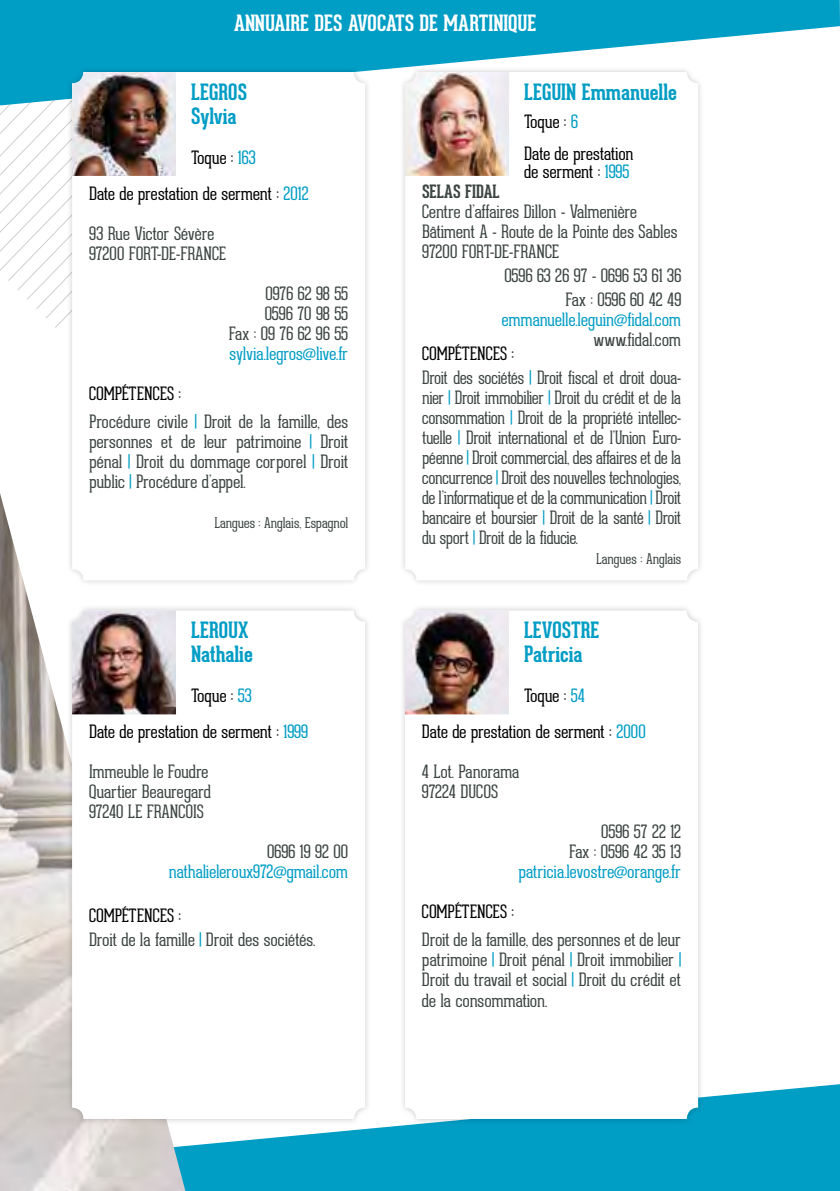
<style>
.page{position:relative;width:840px;height:1191px;background:#fff}
.page>*{position:absolute;margin:0;border:0;box-sizing:border-box;transform-origin:0 0}
.t1{font:700 22px/24px "Geared Slab";color:#009dc5}
.t2{font:700 22px "Geared Slab";color:#fff}
.t3{font:100 18px/20px "Geared Slab";letter-spacing:-.005em;color:#3d4543}
.t4{font:100 18px/20px "Geared Slab";letter-spacing:-.005em;color:#3d4543;scale:.95 1}
.t5{font:100 18px/36px "Geared Slab";letter-spacing:-.005em;color:#000}
.t6{font:100 18px "Geared Slab";letter-spacing:-.005em;color:#009dc5}
.t7{font:700 18px "Geared Slab";letter-spacing:-.01em;color:#3d4543}
.t8{font:100 14.4px "Geared Slab";letter-spacing:-.005em;color:#3d4543}
.s1{color:#009dc5}
.s2{color:#000}
</style>
<div class="page">
<svg style="left:0;top:0;width:839px;height:107px;fill:#009dc5"></svg>
<svg style="left:189px;top:1084px;width:650px;height:107px;background:#16a5ca"></svg>
<img style="left:0;top:493px;width:189px;height:698px">
<div style="left:398px;top:66px;width:306px;height:520px;background:#f5f5f5"></div>
<div style="left:405px;top:72px;width:292px;height:508px;background:#fff;border-radius:11px"></div>
<img style="left:405px;top:72px;width:103px;height:104px">
<div style="left:66px;top:66px;width:305px;height:520px;background:#000;opacity:.2"></div>
<div style="left:72px;top:72px;width:293px;height:508px;background:#fff;border-radius:11px"></div>
<img style="left:72px;top:72px;width:104px;height:104px">
<div style="left:66px;top:604px;width:305px;height:521px;background:#000;opacity:.2"></div>
<div style="left:72px;top:610px;width:293px;height:509px;background:#fff;border-radius:11px"></div>
<img style="left:72px;top:610px;width:104px;height:104px">
<div style="left:398px;top:604px;width:306px;height:521px;background:#000;opacity:.2"></div>
<div style="left:405px;top:610px;width:292px;height:509px;background:#fff;border-radius:11px"></div>
<img style="left:405px;top:610px;width:103px;height:104px">
<p class="t2" style="left:234px;top:10px;width:304px">ANNUAIRE DES AVOCATS DE MARTINIQUE</p>
<p class="t1" style="left:191px;top:80px;width:57px">LEGROS<br>Sylvia</p>
<p class="t5" style="left:89px;top:140px;width:221px;text-indent:102px">Toque : <span class="s1">163<br></span>Date de prestation de serment : <span class="s1">2012</span></p>
<p class="t3" style="left:89px;top:224px;width:138px">93 Rue Victor Sévère<br>97200 FORT-DE-FRANCE</p>
<p class="t3" style="left:229px;top:284px;width:121px;text-align:right">0976 62 98 55<br>0596 70 98 55<br>Fax : 09 76 62 96 55</p>
<p class="t6" style="left:229px;top:343px;width:120px">sylvia.legros@live.fr</p>
<p class="t3" style="left:89px;top:380px;width:260px;line-height:28px"><span class="s2">COMPÉTENCES :<br></span>Procédure civile <span class="s1">|</span> Droit de la famille, des</p>
<p class="t3" style="left:89px;top:432px;width:260px;text-align:justify">personnes et de leur patrimoine <span class="s1">|</span> Droit pénal <span class="s1">|</span> Droit du dommage corporel <span class="s1">|</span> Droit public <span class="s1">|</span> Procédure d’appel.</p>
<p class="t8" style="left:214px;top:515px;width:135px">Langues : Anglais, Espagnol</p>
<p class="t1" style="left:191px;top:618px;width:63px">LEROUX<br>Nathalie</p>
<p class="t5" style="left:89px;top:678px;width:220px;text-indent:102px">Toque : <span class="s1">53<br></span>Date de prestation de serment : <span class="s1">1999</span></p>
<p class="t3" style="left:89px;top:762px;width:124px">Immeuble le Foudre<br>Quartier Beauregard<br>97240 LE FRANCOIS</p>
<p class="t3" style="left:267px;top:842px;width:82px">0696 19 92 00</p>
<p class="t6" style="left:169px;top:861px;width:181px">nathalieleroux972@gmail.com</p>
<p class="t3" style="left:89px;top:904px;width:227px;line-height:24px"><span class="s2">COMPÉTENCES :<br></span>Droit de la famille <span class="s1">|</span> Droit des sociétés.</p>
<p class="t1" style="left:524px;top:80px;width:154px">LEGUIN Emmanuelle</p>
<p class="t5" style="left:524px;top:106px;width:111px;line-height:32px">Toque : <span class="s1">6<br></span>Date de prestation</p>
<p class="t5" style="left:524px;top:154px;width:106px">de serment : <span class="s1">1995</span></p>
<p class="t7" style="left:422px;top:180px;width:79px">SELAS FIDAL</p>
<p class="t3" style="left:422px;top:202px;width:257px">Centre d’affaires Dillon - Valmenière<br>Bâtiment A - Route de la Pointe des Sables<br>97200 FORT-DE-FRANCE</p>
<p class="t3" style="left:504px;top:264px;width:178px;line-height:24px;text-align:right">0596 63 26 97 - 0696 53 61 36<br>Fax : 0596 60 42 49</p>
<p class="t6" style="left:501px;top:309px;width:181px">emmanuelle.leguin@fidal.com</p>
<p class="t3" style="left:593px;top:330px;width:89px">www.fidal.com</p>
<p class="t4" style="left:422px;top:342px;width:274px;line-height:24px"><span class="s2">COMPÉTENCES :<br></span>Droit des sociétés <span class="s1">|</span> Droit fiscal et droit doua-</p>
<p class="t4" style="left:422px;top:388px;width:274px;text-align:justify">nier <span class="s1">|</span> Droit immobilier <span class="s1">|</span> Droit du crédit et de la consommation <span class="s1">|</span> Droit de la propriété intellec&shy;tuelle <span class="s1">|</span> Droit international et de l’Union Euro&shy;péenne <span class="s1">|</span> Droit commercial, des affaires et de la concurrence <span class="s1">|</span> Droit des nouvelles technologies, de l’informatique et de la communication <span class="s1">|</span> Droit bancaire et boursier <span class="s1">|</span> Droit de la santé <span class="s1">|</span> Droit du sport <span class="s1">|</span> Droit de la fiducie.</p>
<p class="t8" style="left:596px;top:551px;width:86px">Langues : Anglais</p>
<p class="t1" style="left:524px;top:618px;width:77px">LEVOSTRE<br>Patricia</p>
<p class="t5" style="left:422px;top:678px;width:225px;text-indent:102px">Toque : <span class="s1">54<br></span>Date de prestation de serment : <span class="s1">2000</span></p>
<p class="t3" style="left:422px;top:762px;width:99px">4 Lot. Panorama<br>97224 DUCOS</p>
<p class="t3" style="left:568px;top:822px;width:113px;text-align:right">0596 57 22 12<br>Fax : 0596 42 35 13</p>
<p class="t6" style="left:518px;top:861px;width:164px">patricia.levostre@orange.fr</p>
<p class="t5" style="left:422px;top:894px;width:93px">COMPÉTENCES :</p>
<p class="t3" style="left:422px;top:930px;width:260px;text-align:justify">Droit de la famille, des personnes et de leur patrimoine <span class="s1">|</span> Droit pénal <span class="s1">|</span> Droit immobilier <span class="s1">| </span>Droit du travail et social <span class="s1">|</span> Droit du crédit et de la consommation.</p>
</div>
